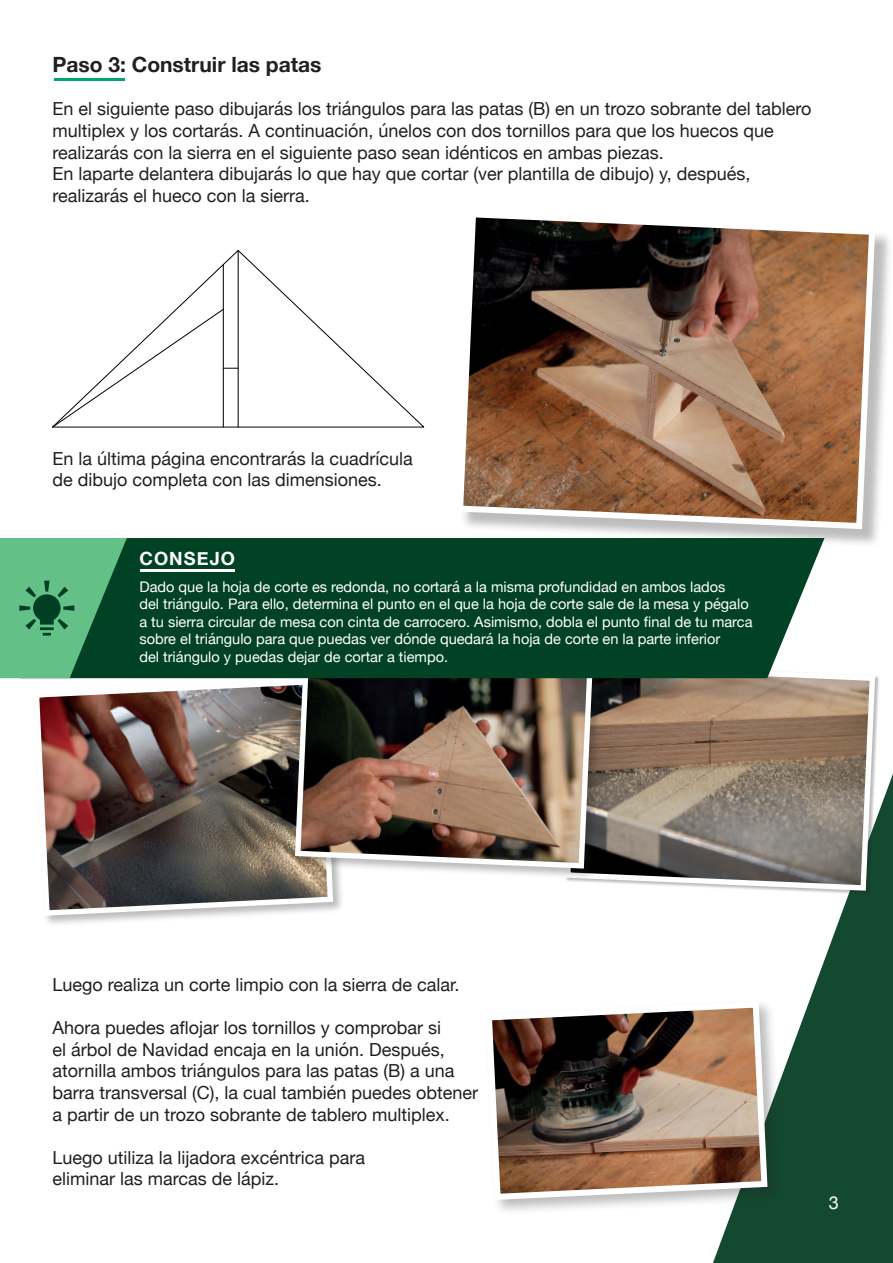
<style>
.page{position:relative;width:893px;height:1263px;background:#fff}
.page>*{position:absolute;margin:0;border:0;box-sizing:border-box;transform-origin:0 0}
.t1{font:700 21px "Helvetica Neue";color:#231f20}
.t2{font:700 18.15px "Helvetica Neue";letter-spacing:.06em;color:#fff}
.t3{font:18px/21.6px "Helvetica Neue";color:#231f20}
.t4{font:18px "Helvetica Neue";color:#fff}
.t5{font:16.35px "Arial";color:#000001;scale:1.05 1}
.t6{font:14.55px/17.5px "Helvetica Neue";color:#fff}
</style>
<div class="page">
<svg style="left:713px;top:774px;width:180px;height:489px;fill:#134930"></svg>
<div style="left:32px;top:677px;width:312px;height:250px;background:#231f20;opacity:.3"></div>
<img style="left:31px;top:678px;width:305px;height:240px">
<svg style="left:567px;top:676px;width:311px;height:217px;background:#958778"></svg>
<div style="left:293px;top:631px;width:312px;height:249px;background:#231f20;opacity:.3"></div>
<img style="left:292px;top:678px;width:304px;height:193px">
<div style="left:460px;top:214px;width:433px;height:334px;background:#231f20;opacity:.3"></div>
<svg style="left:460px;top:214px;width:418px;height:318px;background:#906f59"></svg>
<div style="left:484px;top:999px;width:300px;height:217px;background:#231f20;opacity:.3"></div>
<img style="left:484px;top:998px;width:287px;height:205px">
<svg style="left:52px;top:250px;width:373px;height:177px"></svg>
<hr style="left:238px;top:250px;width:1px;height:177px;background:#000001">
<div style="left:127px;top:538px;width:697px;height:140px;background:#014124"></div>
<svg style="left:0;top:538px;width:127px;height:140px;background:#479c6a"></svg>
<hr style="left:140px;top:569px;width:94px;height:2px;background:#fff">
<hr style="left:54px;top:79px;width:71px;height:2px;background:#00a86d">
<p class="t1" style="left:52px;top:48px;width:271px">Paso 3: Construir las patas</p>
<p class="t3" style="left:52px;top:99px;width:761px">En el siguiente paso dibujarás los triángulos para las patas (B) en un trozo sobrante del tablero multiplex y los cortarás. A continuación, únelos con dos tornillos para que los huecos que realizarás con la sierra en el siguiente paso sean idénticos en ambas piezas.<br>En laparte delantera dibujarás lo que hay que cortar (ver plantilla de dibujo) y, después, realizarás el hueco con la sierra.</p>
<p class="t5" style="left:286px;top:153px;width:20px">12</p>
<p class="t3" style="left:52px;top:448px;width:362px">En la última página encontrarás la cuadrícula de dibujo completa con las dimensiones.</p>
<p class="t2" style="left:139px;top:544px;width:97px">CONSEJO</p>
<p class="t6" style="left:139px;top:579px;width:615px">Dado que la hoja de corte es redonda, no cortará a la misma profundidad en ambos lados<br>del triángulo. Para ello, determina el punto en el que la hoja de corte sale de la mesa y pégalo a tu sierra circular de mesa con cinta de carrocero. Asimismo, dobla el punto final de tu marca sobre el triángulo para que puedas ver dónde quedará la hoja de corte en la parte inferior<br>del triángulo y puedas dejar de cortar a tiempo.</p>
<p class="t3" style="left:52px;top:975px;width:409px">Luego realiza un corte limpio con la sierra de calar.</p>
<p class="t3" style="left:52px;top:1018px;width:427px">Ahora puedes aflojar los tornillos y comprobar si<br>el árbol de Navidad encaja en la unión. Después, atornilla ambos triángulos para las patas (B) a una barra transversal (C), la cual también puedes obtener a partir de un trozo sobrante de tablero multiplex.</p>
<p class="t3" style="left:52px;top:1147px;width:314px">Luego utiliza la lijadora excéntrica para eliminar las marcas de lápiz.</p>
<p class="t4" style="left:829px;top:1189px;width:12px">3</p>
</div>
